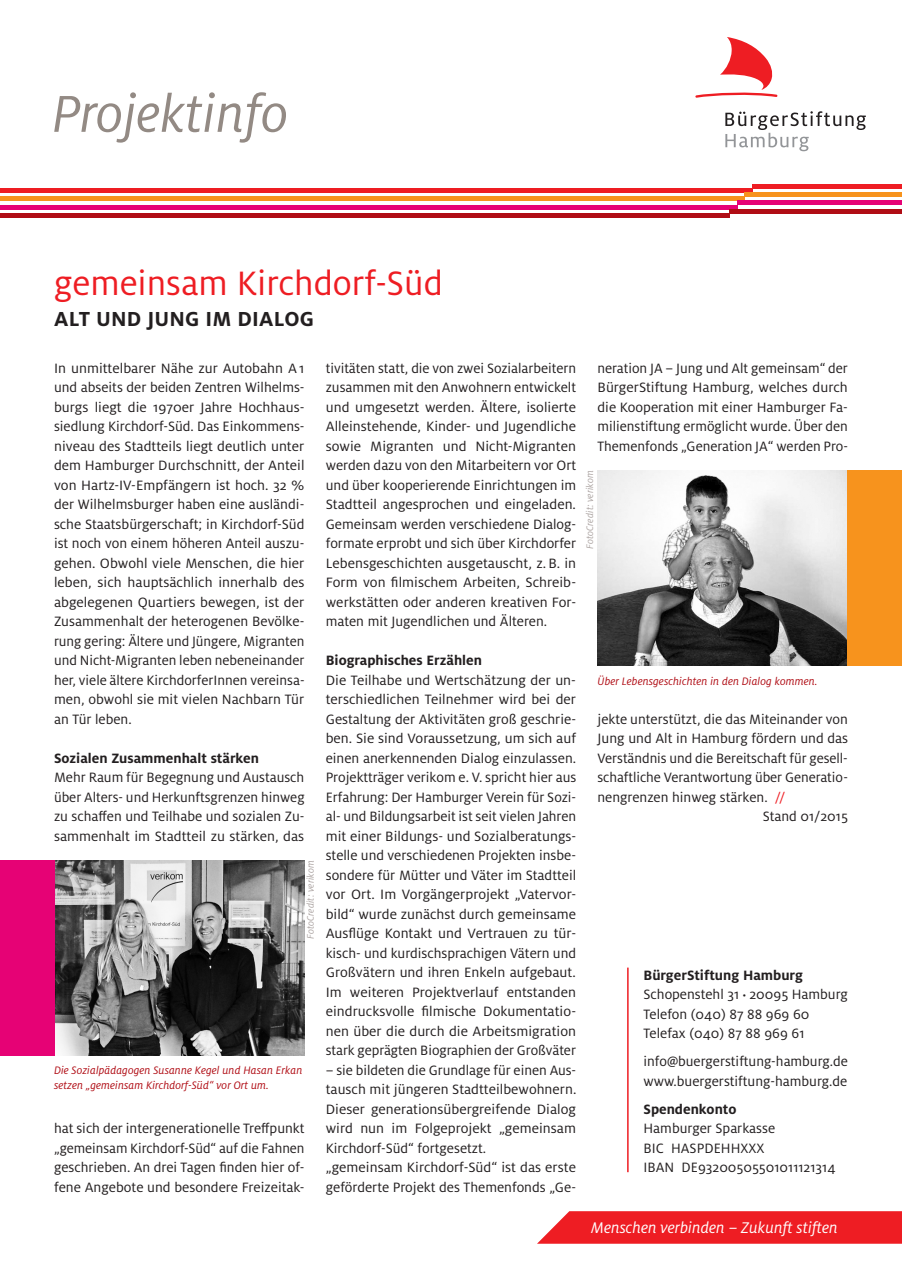
<style>
.page{position:relative;width:902px;height:1280px;background:#fff}
.page>*{position:absolute;margin:0;border:0;box-sizing:border-box;transform-origin:0 0}
.t1{font:italic 57.45px "Milo OT";color:#938a84}
.t2{font:37.5px "Milo OT";color:#ee1d23}
.t3{font:700 22.5px "Milo OT";letter-spacing:.01em;color:#231f20}
.t4{font:italic 17.1px "Milo OT";color:#fff}
.t5{font:15px/19.5px "Milo OT";color:#231f20;text-align:justify}
.t6{font:700 15px "Milo OT";color:#231f20}
.t7{font:italic 12px/15px "Milo OT";letter-spacing:.005em;color:#b00d15}
.t8{font:italic 10.5px "Milo OT";letter-spacing:.005em;color:#ada5a3}
.s1{color:#ee1d23}
.s2{font-weight:700}
.s3{font-size:9px}
</style>
<div class="page">
<hr style="left:0;top:188px;width:752px;height:4px;background:#ee1d23">
<hr style="left:0;top:197px;width:744px;height:4px;background:#f7931d">
<hr style="left:0;top:205px;width:737px;height:4px;background:#e60275">
<div style="left:0;top:213px;width:729px;height:5px;background:#b00d15"></div>
<hr style="left:752px;top:184px;width:149px;height:4px;background:#ee1d23">
<div style="left:744px;top:192px;width:157px;height:5px;background:#f7931d"></div>
<hr style="left:737px;top:201px;width:164px;height:4px;background:#e60275">
<hr style="left:729px;top:209px;width:172px;height:4px;background:#b00d15">
<svg style="left:725px;top:111px;width:140px;height:40px"></svg>
<svg style="left:695px;top:37px;width:82px;height:61px"></svg>
<hr style="left:627px;top:967px;width:1px;height:205px;background:#ee1d23">
<img style="left:54px;top:860px;width:250px;height:195px">
<div style="left:0;top:860px;width:54px;height:195px;background:#e60275"></div>
<img style="left:597px;top:470px;width:250px;height:195px">
<div style="left:847px;top:470px;width:54px;height:195px;background:#f7931d"></div>
<svg style="left:537px;top:1211px;width:364px;height:33px"></svg>
<div style="left:591px;top:1219px;width:247px;height:14px;background:#ee1d23"></div>
<h1 class="t1" style="left:52px;top:80px;width:238px">Projektinfo</h1>
<h2 class="t2" style="left:54px;top:261px;width:390px">gemeinsam Kirchdorf-Süd</h2>
<h3 class="t3" style="left:54px;top:306px;width:261px">Alt und Jung im Dialog</h3>
<p class="t5" style="left:54px;top:358px;width:252px">In unmittelbarer Nähe zur Autobahn A1 und abseits der beiden Zentren Wilhelms&shy;burgs liegt die 1970er Jahre Hochhaus&shy;siedlung Kirchdorf-Süd. Das Einkommens&shy;niveau des Stadtteils liegt deutlich unter dem Hamburger Durchschnitt, der Anteil von Hartz-IV-Empfängern ist hoch. 32 % der Wilhelmsburger haben eine ausländi&shy;sche Staatsbürgerschaft; in Kirchdorf-Süd ist noch von einem höheren Anteil auszu&shy;gehen. Obwohl viele Menschen, die hier leben, sich hauptsächlich innerhalb des abgelegenen Quartiers bewegen, ist der Zusammenhalt der heterogenen Bevölke&shy;rung gering: Ältere und Jüngere, Migranten und Nicht-Migranten leben nebeneinander her, viele ältere KirchdorferInnen vereinsa&shy;men, obwohl sie mit vielen Nachbarn Tür an Tür leben.</p>
<p class="t6" style="left:54px;top:749px;width:206px">Sozialen Zusammenhalt stärken</p>
<p class="t5" style="left:54px;top:767px;width:252px">Mehr Raum für Begegnung und Austausch über Alters- und Herkunftsgrenzen hinweg zu schaffen und Teilhabe und sozialen Zu&shy;sammenhalt im Stadtteil zu stärken, das</p>
<p class="t8" style="left:304px;top:939px;width:80px;rotate:-90deg">FotoCredit: verikom</p>
<p class="t7" style="left:54px;top:1063px;width:250px">Die Sozialpädagogen Susanne Kegel und Hasan Erkan setzen „gemeinsam Kirchdorf-Süd“ vor Ort um.</p>
<p class="t5" style="left:54px;top:1118px;width:252px">hat sich der intergenerationelle Treffpunkt „gemeinsam Kirchdorf-Süd“ auf die Fahnen geschrieben. An drei Tagen finden hier of&shy;fene Angebote und besondere Freizeitak-</p>
<p class="t5" style="left:326px;top:358px;width:252px">tivitäten statt, die von zwei Sozialarbeitern zusammen mit den Anwohnern entwickelt und umgesetzt werden. Ältere, isolierte Alleinstehende, Kinder- und Jugendliche sowie Migranten und Nicht-Migranten werden dazu von den Mitarbeitern vor Ort und über kooperierende Einrichtungen im Stadtteil angesprochen und eingeladen.<br>Gemeinsam werden verschiedene Dialog&shy;formate erprobt und sich über Kirchdorfer Lebensgeschichten ausgetauscht, z. B. in Form von filmischem Arbeiten, Schreib&shy;werkstätten oder anderen kreativen For&shy;maten mit Jugendlichen und Älteren.</p>
<p class="t6" style="left:326px;top:652px;width:158px">Biographisches Erzählen</p>
<p class="t5" style="left:326px;top:670px;width:252px">Die Teilhabe und Wertschätzung der un&shy;terschiedlichen Teilnehmer wird bei der Gestaltung der Aktivitäten groß geschrie&shy;ben. Sie sind Voraussetzung, um sich auf einen anerkennenden Dialog einzulassen.<br>Projektträger verikom e. V. spricht hier aus Erfahrung: Der Hamburger Verein für Sozi&shy;al- und Bildungsarbeit ist seit vielen Jahren mit einer Bildungs- und Sozialberatungs&shy;stelle und verschiedenen Projekten insbe&shy;sondere für Mütter und Väter im Stadtteil vor Ort. Im Vorgängerprojekt „Vatervor&shy;bild“ wurde zunächst durch gemeinsame Ausflüge Kontakt und Vertrauen zu tür&shy;kisch- und kurdischsprachigen Vätern und Großvätern und ihren Enkeln aufgebaut.<br>Im weiteren Projektverlauf entstanden eindrucksvolle filmische Dokumentatio&shy;nen über die durch die Arbeitsmigration stark geprägten Biographien der Großväter</p>
<p class="t5" style="left:326px;top:1060px;width:252px;text-align:left">– sie bildeten die Grundlage für einen Aus&shy;tausch mit jüngeren Stadtteilbewohnern.<br>Dieser generationsübergreifende Dialog wird nun im Folgeprojekt „gemeinsam Kirchdorf-Süd“ fortgesetzt.<br>„gemeinsam Kirchdorf-Süd“ ist das erste geförderte Projekt des Themenfonds „Ge-</p>
<p class="t5" style="left:597px;top:358px;width:252px">neration JA – Jung und Alt gemeinsam“ der BürgerStiftung Hamburg, welches durch die Kooperation mit einer Hamburger Fa&shy;milienstiftung ermöglicht wurde. Über den Themenfonds „Generation JA“ werden Pro-</p>
<p class="t8" style="left:583px;top:549px;width:80px;rotate:-90deg">FotoCredit: verikom</p>
<p class="t7" style="left:597px;top:673px;width:221px">Über Lebensgeschichten in den Dialog kommen.</p>
<p class="t5" style="left:597px;top:709px;width:252px">jekte unterstützt, die das Miteinander von</p>
<p class="t5" style="left:597px;top:728px;width:252px">Jung und Alt in Hamburg fördern und das</p>
<p class="t5" style="left:597px;top:748px;width:252px">Verständnis und die Bereitschaft für gesell-</p>
<p class="t5" style="left:597px;top:767px;width:252px">schaftliche Verantwortung über Generatio-</p>
<p class="t5" style="left:597px;top:787px;width:189px">nengrenzen hinweg stärken. <span class="s1">//</span></p>
<p class="t5" style="left:762px;top:806px;width:87px">Stand 01/2015</p>
<p class="t5" style="left:643px;top:965px;width:206px;text-align:left"><span class="s2">BürgerStiftung Hamburg<br></span>Schopenstehl 31 <span class="s3">•</span> 20095 Hamburg<br>Telefon (040) 87 88 969 60<br>Telefax (040) 87 88 969 61</p>
<p class="t5" style="left:643px;top:1051px;width:206px">info@buergerstiftung-hamburg.de www.buergerstiftung-hamburg.de</p>
<p class="t6" style="left:643px;top:1100px;width:94px">Spendenkonto</p>
<p class="t5" style="left:643px;top:1118px;width:194px;text-align:left">Hamburger Sparkasse<br>BIC HASPDEHHXXX<br>IBAN DE93200505501011121314</p>
<p class="t4" style="left:591px;top:1217px;width:248px">Menschen verbinden – Zukunft stiften</p>
</div>
